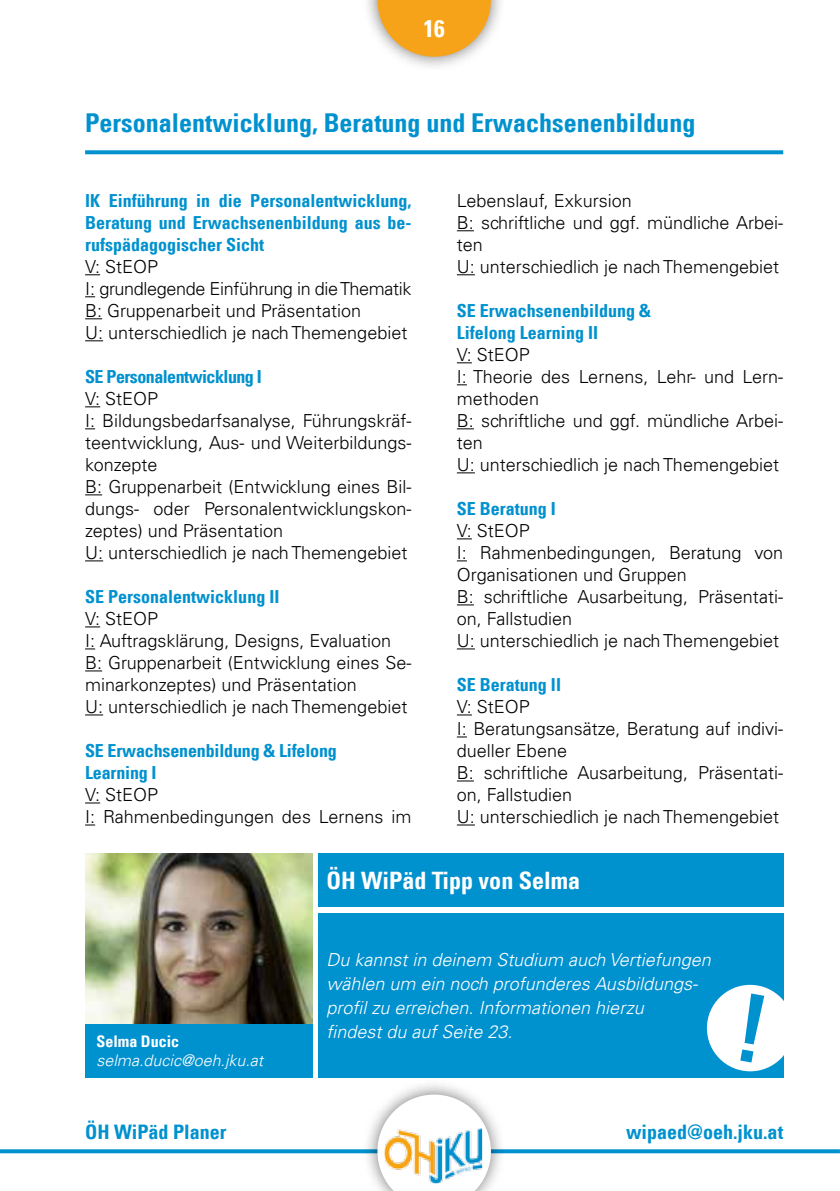
<style>
.page{position:relative;width:840px;height:1191px;background:#fff}
.page>*{position:absolute;margin:0;border:0;box-sizing:border-box;transform-origin:0 0}
.t1{font:700 condensed 26px "Univers LT";color:#0091cf}
.t2{font:700 condensed 24px "Univers LT";color:#fff}
.t3{font:700 condensed 20px "Univers LT";color:#0091cf}
.t4{font:300 18px/22px "Univers LT";color:#000}
.t5{font:700 condensed 18px/22px "Univers LT";color:#0091cf}
.t6{font:italic 300 18px/24px "Univers LT";color:#fff}
.t7{font:700 condensed 18px "Univers LT";letter-spacing:-.03em;color:#0091cf}
.t8{font:italic 300 16px "Univers LT";color:#fff}
.t9{font:700 condensed 16px "Univers LT";color:#fff}
</style>
<div class="page">
<svg style="left:0;top:1149px;width:839px;height:4px;background:#1299d2"></svg>
<div style="left:361px;top:1079px;width:144px;height:112px;background:#000;opacity:.53"></div>
<svg style="left:377px;top:1094px;width:113px;height:97px"></svg>
<img style="left:384px;top:1128px;width:98px;height:55px">
<div style="left:361px;top:0;width:144px;height:72px;background:#000;opacity:.53"></div>
<svg style="left:377px;top:0;width:113px;height:57px;background:#f2b045"></svg>
<svg style="left:85px;top:274px;width:15px;height:1px"></svg>
<svg style="left:85px;top:318px;width:17px;height:1px"></svg>
<svg style="left:85px;top:340px;width:18px;height:1px"></svg>
<svg style="left:85px;top:406px;width:15px;height:1px"></svg>
<svg style="left:85px;top:494px;width:17px;height:1px"></svg>
<svg style="left:85px;top:560px;width:18px;height:1px"></svg>
<svg style="left:85px;top:626px;width:15px;height:1px"></svg>
<svg style="left:85px;top:670px;width:17px;height:1px"></svg>
<svg style="left:85px;top:714px;width:18px;height:1px"></svg>
<svg style="left:85px;top:802px;width:15px;height:1px"></svg>
<svg style="left:456px;top:230px;width:17px;height:1px"></svg>
<svg style="left:456px;top:274px;width:18px;height:1px"></svg>
<svg style="left:456px;top:362px;width:15px;height:1px"></svg>
<svg style="left:456px;top:428px;width:17px;height:1px"></svg>
<svg style="left:456px;top:472px;width:18px;height:1px"></svg>
<svg style="left:456px;top:538px;width:15px;height:1px"></svg>
<svg style="left:456px;top:604px;width:17px;height:1px"></svg>
<svg style="left:456px;top:648px;width:18px;height:1px"></svg>
<svg style="left:456px;top:714px;width:15px;height:1px"></svg>
<svg style="left:456px;top:780px;width:17px;height:1px"></svg>
<svg style="left:456px;top:824px;width:18px;height:1px"></svg>
<svg style="left:85px;top:150px;width:697px;height:4px;background:#1298d2"></svg>
<img style="left:85px;top:853px;width:227px;height:170px">
<div style="left:85px;top:1023px;width:227px;height:54px;background:#0091cf"></div>
<div style="left:317px;top:913px;width:465px;height:164px;background:#0091cf"></div>
<div style="left:706px;top:984px;width:87px;height:87px;background:#fff;border-radius:50%"></div>
<svg style="left:740px;top:993px;width:23px;height:69px"></svg>
<div style="left:317px;top:853px;width:465px;height:54px;background:#0091cf"></div>
<h2 class="t2" style="left:423px;top:14px;width:23px">16</h2>
<h1 class="t1" style="left:85px;top:107px;width:611px">Personalentwicklung, Beratung und Erwachsenenbildung</h1>
<p class="t5" style="left:85px;top:189px;width:328px;text-align:justify">IK Einführung in die Personalentwicklung, Beratung und Erwachsenenbildung aus be&shy;rufspädagogischer Sicht</p>
<p class="t4" style="left:85px;top:256px;width:327px">V: StEOP<br>I: grundlegende Einführung in die Thematik<br>B: Gruppenarbeit und Präsentation<br>U: unterschiedlich je nach Themengebiet</p>
<p class="t7" style="left:85px;top:365px;width:178px">SE Personalentwicklung I</p>
<p class="t4" style="left:85px;top:388px;width:327px">V: StEOP<br>I: Bildungsbedarfsanalyse, Führungskräf&shy;teentwicklung, Aus- und Weiterbildungs&shy;konzepte<br>B: Gruppenarbeit (Entwicklung eines Bil&shy;dungs- oder Personalentwicklungskon&shy;zeptes) und Präsentation<br>U: unterschiedlich je nach Themengebiet</p>
<p class="t5" style="left:85px;top:585px;width:196px">SE Personalentwicklung II</p>
<p class="t4" style="left:85px;top:607px;width:327px">V: StEOP<br>I: Auftragsklärung, Designs, Evaluation B: Gruppenarbeit (Entwicklung eines Se&shy;minarkonzeptes) und Präsentation<br>U: unterschiedlich je nach Themengebiet</p>
<p class="t5" style="left:85px;top:739px;width:253px">SE Erwachsenenbildung &amp; Lifelong<br>Learning I</p>
<p class="t4" style="left:85px;top:783px;width:327px">V: StEOP<br>I: Rahmenbedingungen des Lernens im</p>
<p class="t4" style="left:456px;top:190px;width:327px">Lebenslauf, Exkursion<br>B: schriftliche und ggf. mündliche Arbei&shy;ten<br>U: unterschiedlich je nach Themengebiet</p>
<p class="t5" style="left:456px;top:299px;width:196px">SE Erwachsenenbildung &amp;<br>Lifelong Learning II</p>
<p class="t4" style="left:456px;top:344px;width:327px">V: StEOP<br>I: Theorie des Lernens, Lehr- und Lern&shy;methoden<br>B: schriftliche und ggf. mündliche Arbei&shy;ten<br>U: unterschiedlich je nach Themengebiet</p>
<p class="t5" style="left:456px;top:497px;width:101px">SE Beratung I</p>
<p class="t4" style="left:456px;top:519px;width:327px">V: StEOP<br>I: Rahmenbedingungen, Beratung von<br>Organisationen und Gruppen<br>B: schriftliche Ausarbeitung, Präsentati&shy;on, Fallstudien<br>U: unterschiedlich je nach Themengebiet</p>
<p class="t5" style="left:456px;top:673px;width:106px">SE Beratung II</p>
<p class="t4" style="left:456px;top:695px;width:328px">V: StEOP<br>I: Beratungsansätze, Beratung auf indivi&shy;dueller Ebene<br>B: schriftliche Ausarbeitung, Präsentati&shy;on, Fallstudien<br>U: unterschiedlich je nach Themengebiet</p>
<p class="t9" style="left:96px;top:1031px;width:84px">Selma Ducic</p>
<p class="t8" style="left:96px;top:1050px;width:168px">selma.ducic@oeh.jku.at</p>
<h2 class="t2" style="left:326px;top:866px;width:255px">ÖH WiPäd Tipp von Selma</h2>
<p class="t6" style="left:326px;top:947px;width:386px">Du kannst in deinem Studium auch Vertiefungen wählen um ein noch profunderes Ausbildungs&shy;profil zu erreichen. Informationen hierzu<br>findest du auf Seite 23.</p>
<p class="t3" style="left:85px;top:1119px;width:143px">ÖH WiPäd Planer</p>
<p class="t3" style="left:625px;top:1119px;width:159px">wipaed@oeh.jku.at</p>
</div>
